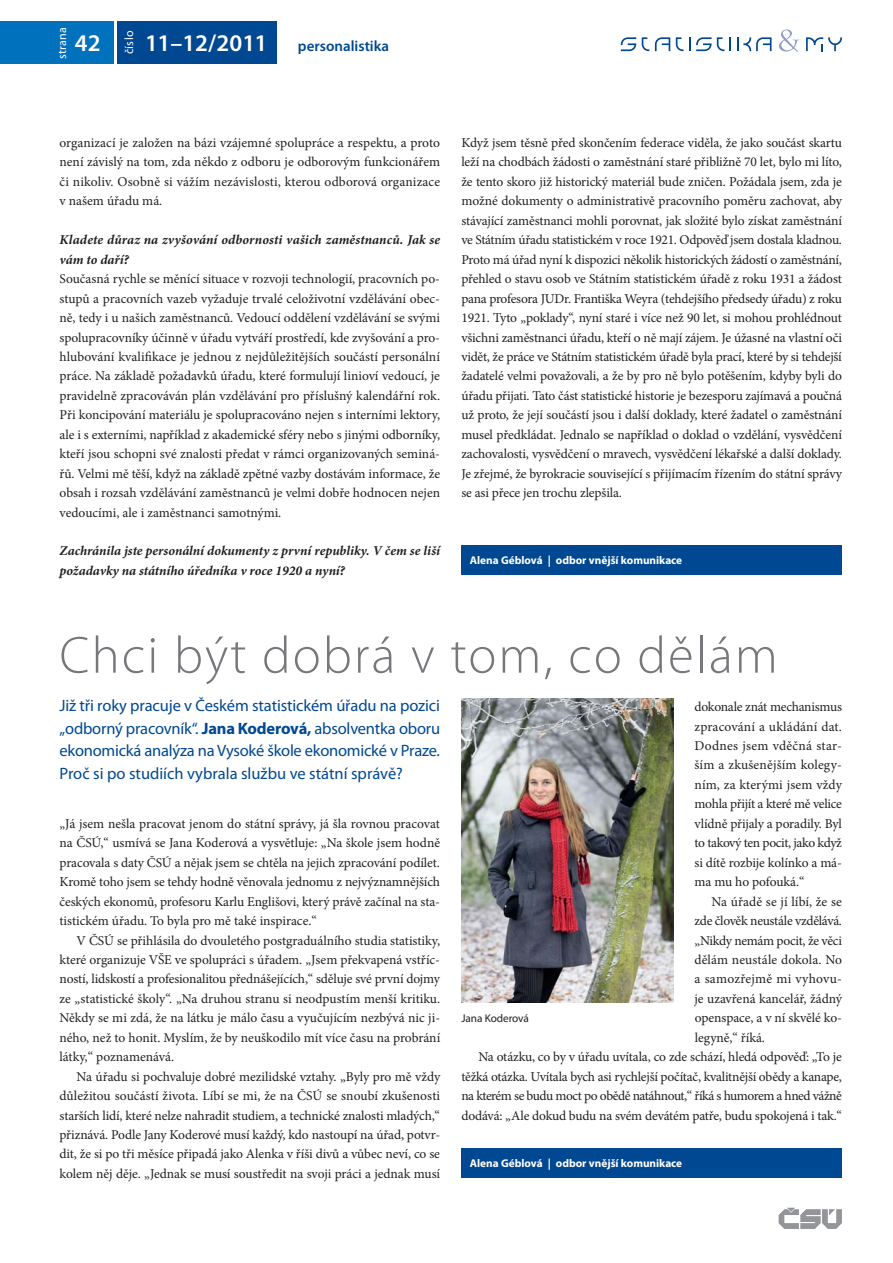
<style>
.page{position:relative;width:893px;height:1263px;background:#fff}
.page>*{position:absolute;margin:0;border:0;box-sizing:border-box;transform-origin:0 0}
.t1{font:300 52.5px "Myriad Pro";letter-spacing:.04em;color:#77787b}
.t2{font:600 24px "Myriad Pro";color:#fff}
.t3{font:16.5px/22.5px "Myriad Pro";color:#004892;text-align:justify}
.t4{font:600 15px "Myriad Pro";color:#004892}
.t5{font:13.5px/19.5px "Minion Pro";letter-spacing:-.01em;color:#231f20;text-align:justify}
.t6{font:italic 700 13.5px/19.5px "Minion Pro";color:#231f20}
.t7{font:13.5px "Minion Pro";letter-spacing:-.035em;color:#231f20}
.t8{font:13.5px "Minion Pro";letter-spacing:.02em;color:#231f20}
.t9{font:12px "Myriad Pro";letter-spacing:.02em;color:#fff}
.t10{font:700 11.25px "Myriad Pro";color:#fff}
.t11{font:11.25px "Myriad Pro";letter-spacing:-.005em;color:#231f20}
.s1{font-weight:700}
</style>
<div class="page">
<div style="left:0;top:21px;width:114px;height:43px;background:#0071bc"></div>
<div style="left:117px;top:21px;width:160px;height:43px;background:#004892"></div>
<svg style="left:779px;top:1208px;width:63px;height:21px"></svg>
<svg style="left:655px;top:37px;width:15px;height:14px"></svg>
<svg style="left:621px;top:37px;width:15px;height:14px"></svg>
<svg style="left:642px;top:37px;width:7px;height:14px"></svg>
<svg style="left:676px;top:37px;width:7px;height:14px"></svg>
<svg style="left:737px;top:37px;width:34px;height:14px"></svg>
<svg style="left:806px;top:37px;width:36px;height:14px"></svg>
<svg style="left:689px;top:37px;width:42px;height:14px"></svg>
<svg style="left:779px;top:30px;width:21px;height:22px"></svg>
<div style="left:461px;top:545px;width:381px;height:30px;background:#004892"></div>
<div style="left:461px;top:1148px;width:381px;height:30px;background:#004892"></div>
<img style="left:461px;top:699px;width:212px;height:304px">
<p class="t9" style="left:58px;top:59px;width:34px;rotate:-90deg">strana</p>
<p class="t9" style="left:125px;top:54px;width:25px;rotate:-90deg">číslo</p>
<p class="t4" style="left:298px;top:40px;width:93px">personalistika</p>
<h2 class="t2" style="left:75px;top:34px;width:27px">42</h2>
<h2 class="t2" style="left:145px;top:34px;width:124px">11–12/2011</h2>
<p class="t5" style="left:60px;top:134px;width:382px">organizací je založen na bázi vzájemné spolupráce a respektu, a proto není závislý na tom, zda někdo z odboru je odborovým funkcionářem či nikoliv. Osobně si vážím nezávislosti, kterou odborová organizace v našem úřadu má.</p>
<p class="t6" style="left:60px;top:231px;width:382px">Kladete důraz na zvyšování odbornosti vašich zaměstnanců. Jak se vám to daří?</p>
<p class="t5" style="left:60px;top:270px;width:382px">Současná rychle se měnící situace v rozvoji technologií, pracovních po&shy;stupů a pracovních vazeb vyžaduje trvalé celoživotní vzdělávání obec&shy;ně, tedy i u našich zaměstnanců. Vedoucí oddělení vzdělávání se svými spolupracovníky účinně v úřadu vytváří prostředí, kde zvyšování a pro&shy;hlubování kvalifikace je jednou z nejdůležitějších součástí personální práce. Na základě požadavků úřadu, které formulují linioví vedoucí, je pravidelně zpracováván plán vzdělávání pro příslušný kalendářní rok.<br>Při koncipování materiálu je spolupracováno nejen s interními lektory, ale i s externími, například z akademické sféry nebo s jinými odborníky, kteří jsou schopni své znalosti předat v rámci organizovaných seminá&shy;řů. Velmi mě těší, když na základě zpětné vazby dostávám informace, že obsah i rozsah vzdělávání zaměstnanců je velmi dobře hodnocen nejen vedoucími, ale i zaměstnanci samotnými.</p>
<p class="t6" style="left:60px;top:543px;width:382px">Zachránila jste personální dokumenty z první republiky. V čem se liší požadavky na státního úředníka v roce 1920 a nyní?</p>
<p class="t5" style="left:461px;top:134px;width:382px">Když jsem těsně před skončením federace viděla, že jako součást skartu leží na chodbách žádosti o zaměstnání staré přibližně 70 let, bylo mi líto, že tento skoro již historický materiál bude zničen. Požádala jsem, zda je možné dokumenty o administrativě pracovního poměru zachovat, aby stávající zaměstnanci mohli porovnat, jak složité bylo získat zaměstnání ve Státním úřadu statistickém v roce 1921. Odpověď jsem dostala kladnou.<br>Proto má úřad nyní k dispozici několik historických žádostí o zaměstnání, přehled o stavu osob ve Státním statistickém úřadě z roku 1931 a žádost pana profesora JUDr. Františka Weyra (tehdejšího předsedy úřadu) z roku 1921. Tyto „poklady“, nyní staré i více než 90 let, si mohou prohlédnout všichni zaměstnanci úřadu, kteří o ně mají zájem. Je úžasné na vlastní oči vidět, že práce ve Státním statistickém úřadě byla prací, které by si tehdejší žadatelé velmi považovali, a že by pro ně bylo potěšením, kdyby byli do úřadu přijati. Tato část statistické historie je bezesporu zajímavá a poučná už proto, že její součástí jsou i další doklady, které žadatel o zaměstnání musel předkládat. Jednalo se například o doklad o vzdělání, vysvědčení zachovalosti, vysvědčení o mravech, vysvědčení lékařské a další doklady.<br>Je zřejmé, že byrokracie související s přijímacím řízením do státní správy se asi přece jen trochu zlepšila.</p>
<p class="t10" style="left:470px;top:556px;width:214px">Alena Géblová | odbor vnější komunikace</p>
<h1 class="t1" style="left:60px;top:635px;width:720px">Chci být dobrá v tom, co dělám</h1>
<p class="t3" style="left:60px;top:696px;width:382px">Již tři roky pracuje v Českém statistickém úřadu na pozici „odborný pracovník“. <span class="s1">Jana Koderová,</span> absolventka oboru ekonomická analýza na Vysoké škole ekonomické v Praze.<br>Proč si po studiích vybrala službu ve státní správě?</p>
<p class="t5" style="left:60px;top:815px;width:382px">„Já jsem nešla pracovat jenom do státní správy, já šla rovnou pracovat na ČSÚ,“ usmívá se Jana Koderová a vysvětluje: „Na škole jsem hodně pracovala s daty ČSÚ a nějak jsem se chtěla na jejich zpracování podílet.<br>Kromě toho jsem se tehdy hodně věnovala jednomu z nejvýznamnějších českých ekonomů, profesoru Karlu Englišovi, který právě začínal na sta&shy;tistickém úřadu. To byla pro mě také inspirace.“</p>
<p class="t5" style="left:60px;top:932px;width:382px;text-indent:17px">V ČSÚ se přihlásila do dvouletého postgraduálního studia statistiky, které organizuje VŠE ve spolupráci s úřadem. „Jsem překvapená vstříc&shy;ností, lidskostí a profesionalitou přednášejících,“ sděluje své první dojmy ze „statistické školy“. „Na druhou stranu si neodpustím menší kritiku.<br>Někdy se mi zdá, že na látku je málo času a vyučujícím nezbývá nic ji&shy;ného, než to honit. Myslím, že by neuškodilo mít více času na probrání látky,“ poznamenává.</p>
<p class="t5" style="left:60px;top:1068px;width:382px;text-indent:17px">Na úřadu si pochvaluje dobré mezilidské vztahy. „Byly pro mě vždy důležitou součástí života. Líbí se mi, že na ČSÚ se snoubí zkušenosti starších lidí, které nelze nahradit studiem, a technické znalosti mladých,“ přiznává. Podle Jany Koderové musí každý, kdo nastoupí na úřad, potvr&shy;dit, že si po tři měsíce připadá jako Alenka v říši divů a vůbec neví, co se kolem něj děje. „Jednak se musí soustředit na svoji práci a jednak musí</p>
<p class="t5" style="left:694px;top:698px;width:149px">dokonale znát mechanismus zpracování a ukládání dat.<br>Dodnes jsem vděčná star&shy;ším a zkušenějším kolegy&shy;ním, za kterými jsem vždy mohla přijít a které mě velice vlídně přijaly a poradily. Byl to takový ten pocit, jako když si dítě rozbije kolínko a má&shy;ma mu ho pofouká.“</p>
<p class="t5" style="left:711px;top:893px;width:132px">Na úřadě se jí líbí, že se</p>
<p class="t5" style="left:694px;top:912px;width:149px">zde člověk neustále vzdělává.</p>
<p class="t5" style="left:694px;top:931px;width:149px">„Nikdy nemám pocit, že věci</p>
<p class="t5" style="left:694px;top:951px;width:149px">dělám neustále dokola. No</p>
<p class="t8" style="left:694px;top:974px;width:149px">a samozřejmě mi vyhovu-</p>
<p class="t5" style="left:694px;top:990px;width:149px">je uzavřená kancelář, žádný</p>
<p class="t5" style="left:695px;top:1009px;width:149px">openspace, a v ní skvělé ko-</p>
<p class="t5" style="left:695px;top:1029px;width:72px">legyně,“ říká.</p>
<p class="t5" style="left:478px;top:1048px;width:365px">Na otázku, co by v úřadu uvítala, co zde schází, hledá odpověď: „To je</p>
<p class="t5" style="left:461px;top:1068px;width:382px">těžká otázka. Uvítala bych asi rychlejší počítač, kvalitnější obědy a kanape,</p>
<p class="t7" style="left:461px;top:1090px;width:382px">na kterém se budu moct po obědě natáhnout,“ říká s humorem a hned vážně</p>
<p class="t5" style="left:461px;top:1107px;width:382px">dodává: „Ale dokud budu na svém devátém patře, budu spokojená i tak.“</p>
<p class="t10" style="left:470px;top:1159px;width:214px">Alena Géblová | odbor vnější komunikace</p>
<p class="t11" style="left:461px;top:1014px;width:69px">Jana Koderová</p>
</div>
